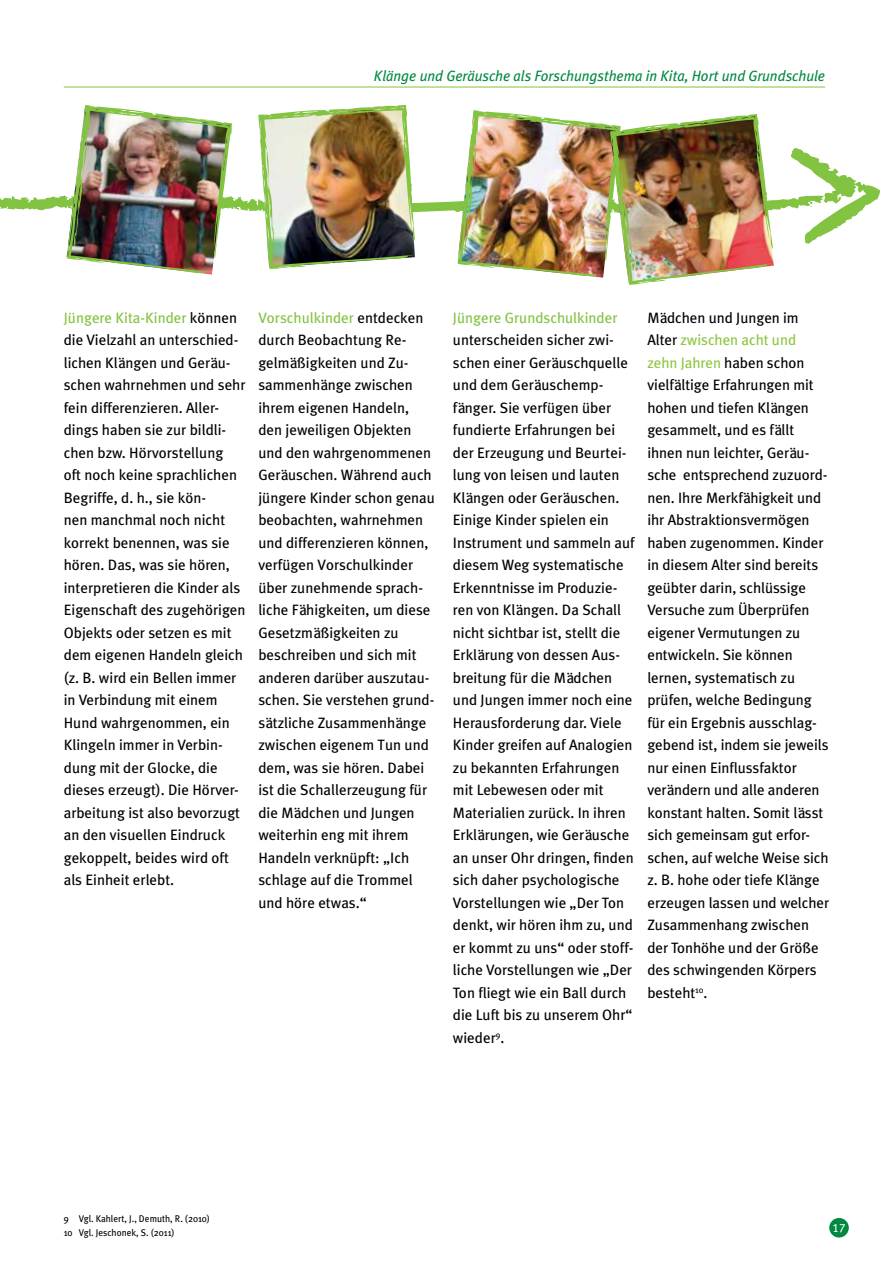
<style>
.page{position:relative;width:893px;height:1263px;background:#fff}
.page>*{position:absolute;margin:0;border:0;box-sizing:border-box;transform-origin:0 0}
.t1{font:15px/22.5px "Meta Plus";color:#000}
.t2{font:italic 15px "Meta Plus";color:#008941;scale:.96 1}
.t3{font:15px "Meta Plus";color:#82c341}
.t4{font:12px "Meta Plus Book Caps";color:#fff}
.t5{font:9.75px/13.5px "Meta Plus";color:#000;scale:.96 1}
.s1{color:#82c341}
.s2{color:#8dc63f}
</style>
<div class="page">
<div style="left:829px;top:1218px;width:20px;height:19px;background:#008941;border-radius:50%"></div>
<hr style="left:64px;top:87px;width:761px;height:1px;background:#82c341">
<img style="left:0;top:105px;width:880px;height:180px">
<p class="t2" style="left:374px;top:67px;width:471px">Klänge und Geräusche als Forschungsthema in Kita, Hort und Grundschule</p>
<p class="t1" style="left:64px;top:306px;width:183px"><span class="s1">Jüngere Kita-Kinder</span> können die Vielzahl an unterschied&shy;lichen Klängen und Geräu&shy;schen wahrnehmen und sehr fein differenzieren. Aller&shy;dings haben sie zur bildli&shy;chen bzw. Hörvorstellung<br>oft noch keine sprachlichen<br>Begriffe, d. h., sie kön-<br>nen manchmal noch nicht korrekt benennen, was sie hören. Das, was sie hören, interpretieren die Kinder als<br>Eigenschaft des zugehörigen<br>Objekts oder setzen es mit dem eigenen Handeln gleich (z. B. wird ein Bellen immer in Verbindung mit einem<br>Hund wahrgenommen, ein<br>Klingeln immer in Verbin&shy;dung mit der Glocke, die dieses erzeugt). Die Hörver&shy;arbeitung ist also bevorzugt an den visuellen Eindruck gekoppelt, beides wird oft als Einheit erlebt.</p>
<p class="t1" style="left:258px;top:306px;width:178px"><span class="s1">Vorschulkinder</span> entdecken durch Beobachtung Re&shy;gelmäßigkeiten und Zu&shy;sammenhänge zwischen ihrem eigenen Handeln, den jeweiligen Objekten und den wahrgenommenen<br>Geräuschen. Während auch jüngere Kinder schon genau beobachten, wahrnehmen und differenzieren können, verfügen Vorschulkinder über zunehmende sprach&shy;liche Fähigkeiten, um diese<br>Gesetzmäßigkeiten zu beschreiben und sich mit anderen darüber auszutau&shy;schen. Sie verstehen grund&shy;sätzliche Zusammenhänge zwischen eigenem Tun und dem, was sie hören. Dabei ist die Schallerzeugung für die Mädchen und Jungen weiterhin eng mit ihrem<br>Handeln verknüpft: „Ich schlage auf die Trommel und höre etwas.“</p>
<p class="t3" style="left:453px;top:309px;width:166px">Jüngere Grundschulkinder</p>
<p class="t1" style="left:453px;top:329px;width:183px">unterscheiden sicher zwi&shy;schen einer Geräuschquelle und dem Geräuschemp&shy;fänger. Sie verfügen über fundierte Erfahrungen bei der Erzeugung und Beurtei&shy;lung von leisen und lauten<br>Klängen oder Geräuschen.<br>Einige Kinder spielen ein<br>Instrument und sammeln auf diesem Weg systematische<br>Erkenntnisse im Produzie&shy;ren von Klängen. Da Schall nicht sichtbar ist, stellt die<br>Erklärung von dessen Aus&shy;breitung für die Mädchen und Jungen immer noch eine<br>Herausforderung dar. Viele<br>Kinder greifen auf Analogien zu bekannten Erfahrungen mit Lebewesen oder mit<br>Materialien zurück. In ihren<br>Erklärungen, wie Geräusche an unser Ohr dringen, finden sich daher psychologische<br>Vorstellungen wie „Der Ton denkt, wir hören ihm zu, und er kommt zu uns“ oder stoff&shy;liche Vorstellungen wie „Der<br>Ton fliegt wie ein Ball durch die Luft bis zu unserem Ohr“ wieder<sup>9</sup>.</p>
<p class="t1" style="left:647px;top:306px;width:183px">Mädchen und Jungen im<br>Alter <span class="s2">zwischen acht und zehn Jahren</span> haben schon vielfältige Erfahrungen mit hohen und tiefen Klängen gesammelt, und es fällt ihnen nun leichter, Geräu&shy;sche entsprechend zuzuord&shy;nen. Ihre Merkfähigkeit und ihr Abstraktionsvermögen haben zugenommen. Kinder in diesem Alter sind bereits geübter darin, schlüssige<br>Versuche zum Überprüfen eigener Vermutungen zu entwickeln. Sie können lernen, systematisch zu prüfen, welche Bedingung für ein Ergebnis ausschlag&shy;gebend ist, indem sie jeweils nur einen Einflussfaktor verändern und alle anderen konstant halten. Somit lässt sich gemeinsam gut erfor&shy;schen, auf welche Weise sich z. B. hohe oder tiefe Klänge erzeugen lassen und welcher<br>Zusammenhang zwischen der Tonhöhe und der Größe des schwingenden Körpers besteht<sup>10</sup>.</p>
<p class="t5" style="left:64px;top:1212px;width:154px">9 Vgl. Kahlert, J., Demuth, R. (2010)<br>10 Vgl. Jeschonek, S. (2011)</p>
<p class="t4" style="left:833px;top:1221px;width:14px">17</p>
</div>
